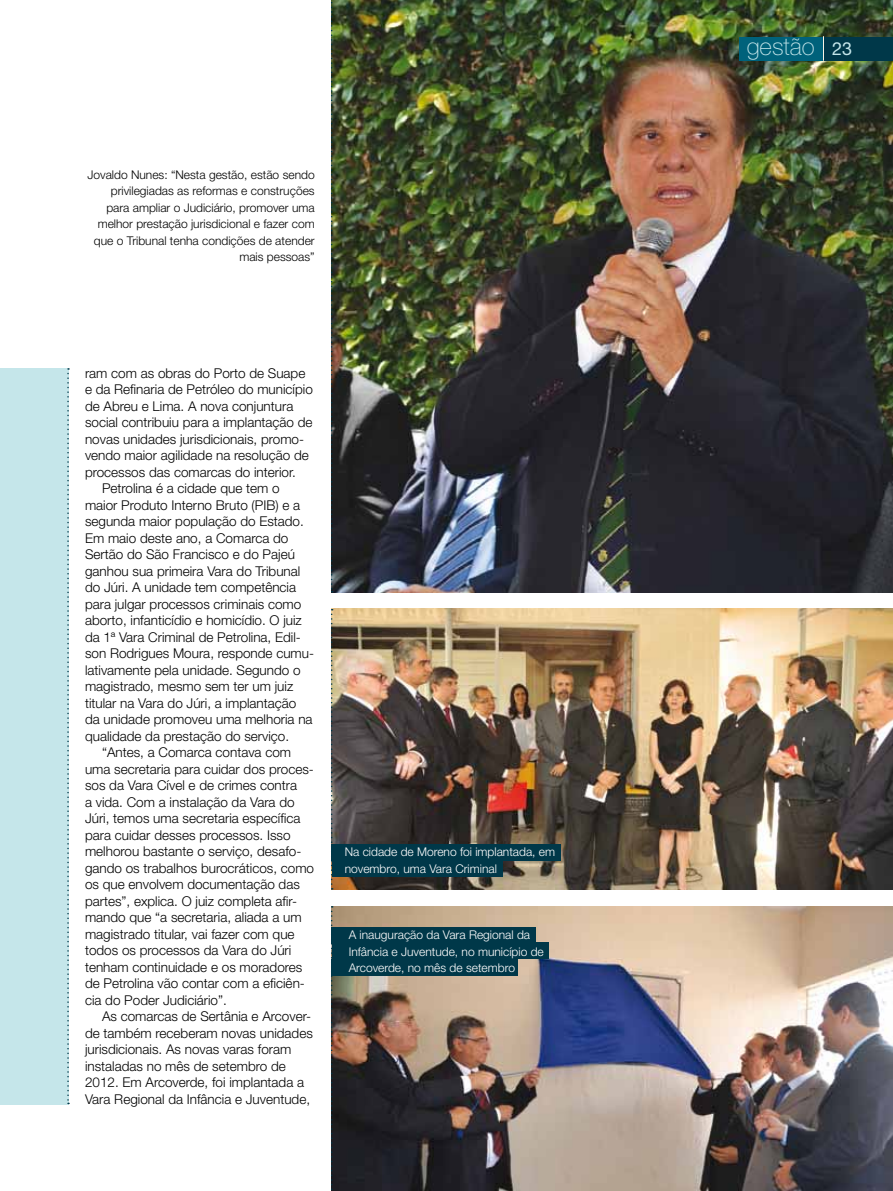
<style>
.page{position:relative;width:893px;height:1191px;background:#fff}
.page>*{position:absolute;margin:0;border:0;box-sizing:border-box;transform-origin:0 0}
.t1{font:100 24px "Helvetica Neue LT Std";color:#c5e6ea}
.t2{font:18px "Helvetica Neue LT Std";color:#c5e6ea}
.t3{font:300 13.5px "Helvetica Neue LT Std";color:#000}
.t4{font:300 12px/16.5px "Helvetica Neue LT Std";color:#000;text-align:right}
.t5{font:300 12px/16.5px "Helvetica Neue LT Std";color:#fff}
</style>
<div class="page">
<div style="left:0;top:368px;width:68px;height:736px;background:#c5e6ea"></div>
<img style="left:333px;top:906px;width:560px;height:285px">
<img style="left:333px;top:609px;width:560px;height:280px">
<img style="left:333px;top:0;width:560px;height:592px">
<div style="left:739px;top:37px;width:84px;height:23px;background:#00627b"></div>
<div style="left:824px;top:37px;width:69px;height:23px;background:#003849"></div>
<svg style="left:331px;top:0;width:2px;height:592px"></svg>
<svg style="left:331px;top:609px;width:2px;height:280px"></svg>
<svg style="left:331px;top:906px;width:2px;height:285px"></svg>
<svg style="left:67px;top:368px;width:2px;height:736px"></svg>
<svg style="left:823px;top:37px;width:1px;height:23px"></svg>
<div style="left:332px;top:843px;width:229px;height:17px;background:#003849"></div>
<div style="left:332px;top:860px;width:170px;height:16px;background:#003849"></div>
<div style="left:332px;top:927px;width:204px;height:17px;background:#003849"></div>
<div style="left:332px;top:942px;width:216px;height:17px;background:#003849"></div>
<div style="left:332px;top:958px;width:186px;height:17px;background:#003849"></div>
<p class="t4" style="left:87px;top:166px;width:229px">Jovaldo Nunes: “Nesta gestão, estão sendo privilegiadas as reformas e construções para ampliar o Judiciário, promover uma melhor prestação jurisdicional e fazer com que o Tribunal tenha condições de atender mais pessoas”</p>
<p class="t3" style="left:85px;top:365px;width:222px">ram com as obras do Porto de Suape</p>
<p class="t3" style="left:85px;top:381px;width:229px">e da Refinaria de Petróleo do município</p>
<p class="t3" style="left:85px;top:398px;width:210px">de Abreu e Lima. A nova conjuntura</p>
<p class="t3" style="left:85px;top:414px;width:229px">social contribuiu para a implantação de</p>
<p class="t3" style="left:85px;top:431px;width:221px">novas unidades jurisdicionais, promo-</p>
<p class="t3" style="left:85px;top:447px;width:225px">vendo maior agilidade na resolução de</p>
<p class="t3" style="left:85px;top:464px;width:212px">processos das comarcas do interior.</p>
<p class="t3" style="left:102px;top:480px;width:179px">Petrolina é a cidade que tem o</p>
<p class="t3" style="left:85px;top:497px;width:217px">maior Produto Interno Bruto (PIB) e a</p>
<p class="t3" style="left:85px;top:513px;width:220px">segunda maior população do Estado.</p>
<p class="t3" style="left:85px;top:530px;width:205px">Em maio deste ano, a Comarca do</p>
<p class="t3" style="left:85px;top:546px;width:211px">Sertão do São Francisco e do Pajeú</p>
<p class="t3" style="left:85px;top:563px;width:217px">ganhou sua primeira Vara do Tribunal</p>
<p class="t3" style="left:85px;top:579px;width:213px">do Júri. A unidade tem competência</p>
<p class="t3" style="left:85px;top:596px;width:218px">para julgar processos criminais como</p>
<p class="t3" style="left:85px;top:612px;width:218px">aborto, infanticídio e homicídio. O juiz</p>
<p class="t3" style="left:85px;top:629px;width:217px">da 1ª Vara Criminal de Petrolina, Edil-</p>
<p class="t3" style="left:85px;top:645px;width:231px">son Rodrigues Moura, responde cumu-</p>
<p class="t3" style="left:85px;top:662px;width:217px">lativamente pela unidade. Segundo o</p>
<p class="t3" style="left:85px;top:678px;width:210px">magistrado, mesmo sem ter um juiz</p>
<p class="t3" style="left:85px;top:695px;width:213px">titular na Vara do Júri, a implantação</p>
<p class="t3" style="left:85px;top:711px;width:229px">da unidade promoveu uma melhoria na</p>
<p class="t3" style="left:85px;top:728px;width:206px">qualidade da prestação do serviço.</p>
<p class="t3" style="left:102px;top:744px;width:191px">“Antes, a Comarca contava com</p>
<p class="t3" style="left:85px;top:761px;width:230px">uma secretaria para cuidar dos proces-</p>
<p class="t3" style="left:85px;top:777px;width:214px">sos da Vara Cível e de crimes contra</p>
<p class="t3" style="left:85px;top:794px;width:211px">a vida. Com a instalação da Vara do</p>
<p class="t3" style="left:85px;top:810px;width:217px">Júri, temos uma secretaria específica</p>
<p class="t3" style="left:85px;top:827px;width:207px">para cuidar desses processos. Isso</p>
<p class="t3" style="left:85px;top:843px;width:218px">melhorou bastante o serviço, desafo-</p>
<p class="t3" style="left:85px;top:860px;width:231px">gando os trabalhos burocráticos, como</p>
<p class="t3" style="left:85px;top:876px;width:216px">os que envolvem documentação das</p>
<p class="t3" style="left:85px;top:893px;width:214px">partes”, explica. O juiz completa afir-</p>
<p class="t3" style="left:85px;top:909px;width:218px">mando que “a secretaria, aliada a um</p>
<p class="t3" style="left:85px;top:926px;width:211px">magistrado titular, vai fazer com que</p>
<p class="t3" style="left:85px;top:942px;width:208px">todos os processos da Vara do Júri</p>
<p class="t3" style="left:85px;top:959px;width:219px">tenham continuidade e os moradores</p>
<p class="t3" style="left:85px;top:975px;width:221px">de Petrolina vão contar com a eficiên-</p>
<p class="t3" style="left:85px;top:992px;width:143px">cia do Poder Judiciário”.</p>
<p class="t3" style="left:102px;top:1008px;width:211px">As comarcas de Sertânia e Arcover-</p>
<p class="t3" style="left:85px;top:1025px;width:229px">de também receberam novas unidades</p>
<p class="t3" style="left:85px;top:1041px;width:208px">jurisdicionais. As novas varas foram</p>
<p class="t3" style="left:85px;top:1058px;width:202px">instaladas no mês de setembro de</p>
<p class="t3" style="left:85px;top:1074px;width:221px">2012. Em Arcoverde, foi implantada a</p>
<p class="t3" style="left:85px;top:1091px;width:227px">Vara Regional da Infância e Juventude,</p>
<p class="t5" style="left:345px;top:843px;width:212px">Na cidade de Moreno foi implantada, em novembro, uma Vara Criminal</p>
<p class="t5" style="left:349px;top:926px;width:197px">A inauguração da Vara Regional da<br>Infância e Juventude, no município de<br>Arcoverde, no mês de setembro</p>
<h1 class="t1" style="left:760px;top:33px;width:43px">artig</h1>
<h2 class="t2" style="left:832px;top:38px;width:22px">23</h2>
<h1 class="t1" style="left:747px;top:33px;width:69px">gestão</h1>
</div>
